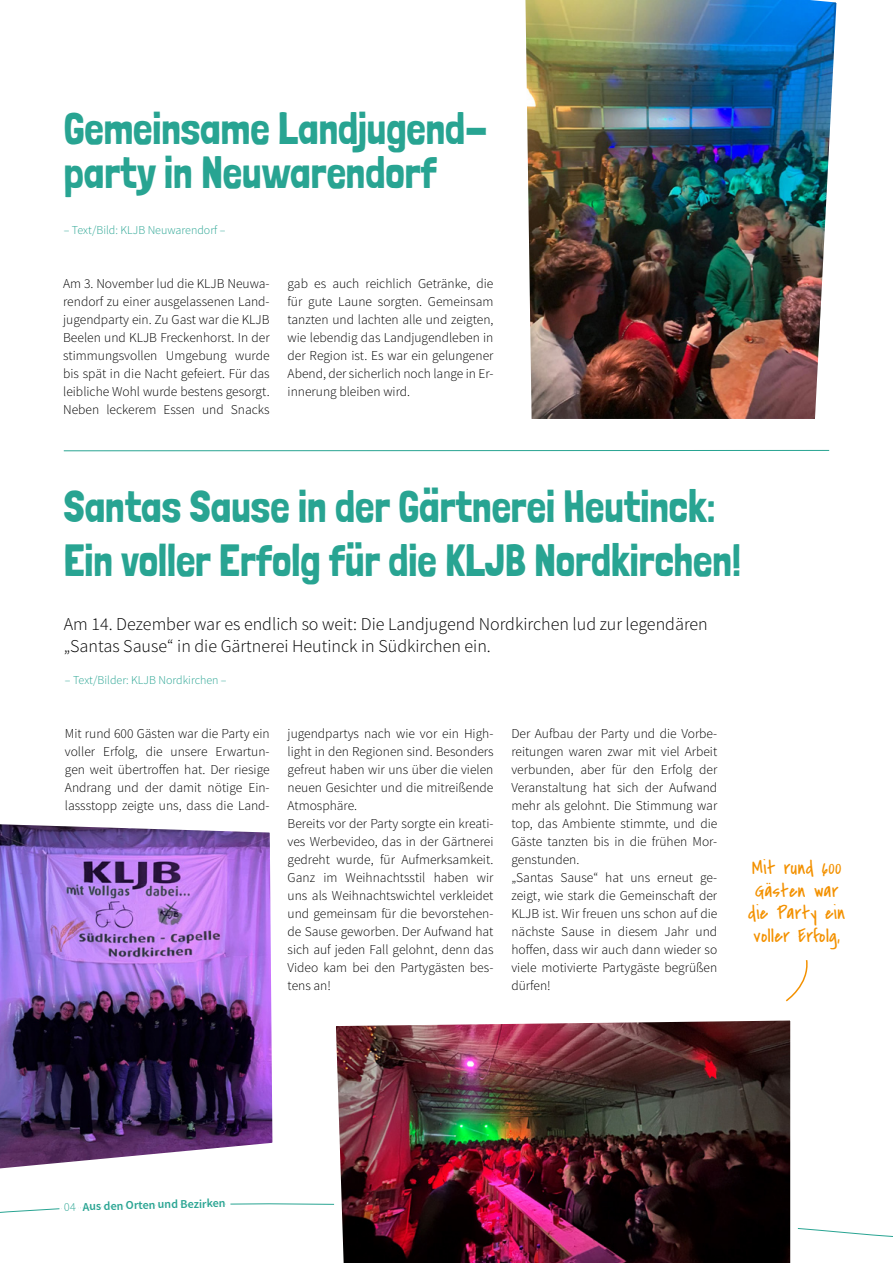
<style>
.page{position:relative;width:893px;height:1263px;background:#fff}
.page>*{position:absolute;margin:0;border:0;box-sizing:border-box;transform-origin:0 0}
.H2_-_Headline_klein{font:45px/43.5px "Londrina Solid";color:#28a492;scale:.96 1}
.Zitat{font:19.5px "Covered By Your Grace";letter-spacing:.02em;color:#f39100}
.Teaser{font:300 18px/21.6px "Source Sans Pro";color:#000}
.Fließtext{font:300 13.5px/18px "Source Sans Pro";color:#000;text-align:justify}
.Ortsgruppe{font:300 12px "Source Sans Pro";color:#28a492}
.t1{font:600 12px "Source Sans Pro";color:#28a492}
.s1{font-weight:300}
</style>
<div class="page">
<svg style="left:0;top:1203px;width:893px;height:34px"></svg>
<img style="left:324px;top:1020px;width:478px;height:243px">
<img style="left:525px;top:0;width:312px;height:419px">
<hr style="left:64px;top:450px;width:765px;height:1px;background:#28a492">
<hr style="left:59px;top:1201px;width:3px;height:15px;background:#fff">
<svg style="left:62px;top:1203px;width:2px;height:13px"></svg>
<div style="left:64px;top:1200px;width:6px;height:16px;background:#fff"></div>
<div style="left:70px;top:1200px;width:6px;height:15px;background:#fff"></div>
<svg style="left:76px;top:1203px;width:4px;height:12px"></svg>
<hr style="left:80px;top:1200px;width:3px;height:15px;background:#fff">
<div style="left:83px;top:1200px;width:7px;height:15px;background:#fff"></div>
<div style="left:90px;top:1200px;width:6px;height:15px;background:#fff"></div>
<div style="left:96px;top:1199px;width:5px;height:16px;background:#fff"></div>
<hr style="left:101px;top:1199px;width:3px;height:15px;background:#fff">
<div style="left:104px;top:1199px;width:7px;height:15px;background:#fff"></div>
<div style="left:111px;top:1199px;width:6px;height:15px;background:#fff"></div>
<div style="left:117px;top:1199px;width:6px;height:15px;background:#fff"></div>
<hr style="left:123px;top:1199px;width:3px;height:15px;background:#fff">
<div style="left:126px;top:1198px;width:8px;height:16px;background:#fff"></div>
<hr style="left:134px;top:1198px;width:4px;height:15px;background:#fff">
<div style="left:138px;top:1198px;width:5px;height:15px;background:#fff"></div>
<div style="left:143px;top:1198px;width:6px;height:15px;background:#fff"></div>
<div style="left:149px;top:1198px;width:6px;height:15px;background:#fff"></div>
<hr style="left:155px;top:1198px;width:3px;height:15px;background:#fff">
<div style="left:158px;top:1198px;width:7px;height:15px;background:#fff"></div>
<div style="left:165px;top:1197px;width:6px;height:16px;background:#fff"></div>
<div style="left:171px;top:1197px;width:7px;height:15px;background:#fff"></div>
<svg style="left:178px;top:1203px;width:2px;height:9px"></svg>
<div style="left:180px;top:1197px;width:8px;height:15px;background:#fff"></div>
<div style="left:188px;top:1197px;width:6px;height:15px;background:#fff"></div>
<div style="left:194px;top:1197px;width:5px;height:15px;background:#fff"></div>
<hr style="left:199px;top:1197px;width:3px;height:15px;background:#fff">
<div style="left:202px;top:1197px;width:5px;height:15px;background:#fff"></div>
<div style="left:207px;top:1197px;width:6px;height:15px;background:#fff"></div>
<div style="left:213px;top:1197px;width:6px;height:15px;background:#fff"></div>
<div style="left:219px;top:1197px;width:6px;height:15px;background:#fff"></div>
<svg style="left:226px;top:1203px;width:4px;height:9px"></svg>
<img style="left:0;top:824px;width:273px;height:345px">
<svg style="left:786px;top:960px;width:22px;height:42px"></svg>
<p class="H2_-_Headline_klein" style="left:64px;top:106px;width:443px">Gemeinsame Landjugend&shy;party in Neuwarendorf</p>
<p class="Ortsgruppe" style="left:64px;top:223px;width:163px">– Text/Bild: KLJB Neuwarendorf –</p>
<p class="Fließtext" style="left:63px;top:275px;width:208px">Am 3. November lud die KLJB Neuwa&shy;rendorf zu einer ausgelassenen Land&shy;jugendparty ein. Zu Gast war die KLJB Beelen und KLJB Freckenhorst. In der stimmungsvollen Umgebung wurde bis spät in die Nacht gefeiert. Für das leibliche Wohl wurde bestens gesorgt.<br>Neben leckerem Essen und Snacks</p>
<p class="Fließtext" style="left:288px;top:275px;width:207px">gab es auch reichlich Getränke, die für gute Laune sorgten. Gemeinsam tanzten und lachten alle und zeigten, wie lebendig das Landjugendleben in der Region ist. Es war ein gelungener Abend, der sicherlich noch lange in Er&shy;innerung bleiben wird.</p>
<p class="H2_-_Headline_klein" style="left:64px;top:484px;width:680px">Santas Sause in der Gärtnerei Heutinck:</p>
<p class="H2_-_Headline_klein" style="left:64px;top:538px;width:707px">Ein voller Erfolg für die KLJB Nordkirchen!</p>
<p class="Teaser" style="left:64px;top:613px;width:645px">Am 14. Dezember war es endlich so weit: Die Landjugend Nordkirchen lud zur legendären „Santas Sause“ in die Gärtnerei Heutinck in Südkirchen ein.</p>
<p class="Ortsgruppe" style="left:65px;top:673px;width:163px">– Text/Bilder: KLJB Nordkirchen –</p>
<p class="Fließtext" style="left:65px;top:725px;width:206px">Mit rund 600 Gästen war die Party ein voller Erfolg, die unsere Erwartun&shy;gen weit übertroffen hat. Der riesige Andrang und der damit nötige Ein&shy;lassstopp zeigte uns, dass die Land-</p>
<p class="Fließtext" style="left:288px;top:725px;width:207px">jugendpartys nach wie vor ein High&shy;light in den Regionen sind. Besonders gefreut haben wir uns über die vielen neuen Gesichter und die mitreißende Atmosphäre.</p>
<p class="Fließtext" style="left:288px;top:815px;width:207px">Bereits vor der Party sorgte ein kreati&shy;ves Werbevideo, das in der Gärtnerei gedreht wurde, für Aufmerksamkeit.<br>Ganz im Weihnachtsstil haben wir uns als Weihnachtswichtel verkleidet und gemeinsam für die bevorstehen&shy;de Sause geworben. Der Aufwand hat sich auf jeden Fall gelohnt, denn das Video kam bei den Partygästen bes&shy;tens an!</p>
<p class="Fließtext" style="left:511px;top:725px;width:207px">Der Aufbau der Party und die Vorbe&shy;reitungen waren zwar mit viel Arbeit verbunden, aber für den Erfolg der Veranstaltung hat sich der Aufwand mehr als gelohnt. Die Stimmung war top, das Ambiente stimmte, und die Gäste tanzten bis in die frühen Mor&shy;genstunden.</p>
<p class="Fließtext" style="left:511px;top:869px;width:207px">„Santas Sause“ hat uns erneut ge&shy;zeigt, wie stark die Gemeinschaft der KLJB ist. Wir freuen uns schon auf die nächste Sause in diesem Jahr und hoffen, dass wir auch dann wieder so viele motivierte Partygäste begrüßen dürfen!</p>
<p class="Zitat" style="left:752px;top:855px;width:91px">Mit rund 600</p>
<p class="Zitat" style="left:755px;top:877px;width:85px">Gästen war</p>
<p class="Zitat" style="left:748px;top:900px;width:98px">die Party ein</p>
<p class="Zitat" style="left:754px;top:922px;width:88px">voller Erfolg,</p>
<p class="t1" style="left:64px;top:1200px;width:80px;rotate:-2deg"><span class="s1">04</span> Aus den Ort</p>
<p class="t1" style="left:142px;top:1197px;width:84px;rotate:-1deg">en und Bezirken</p>
</div>
